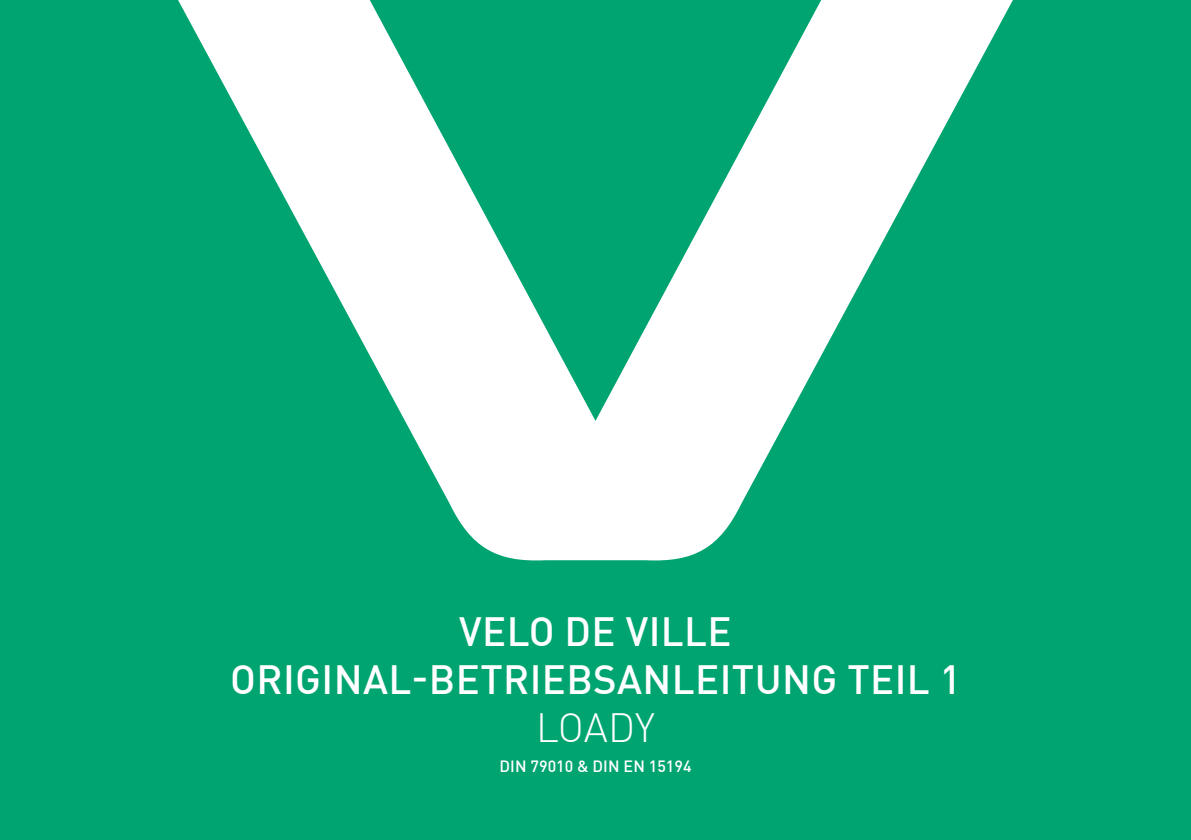
<style>
.page{position:relative;width:1191px;height:840px;background:#fff}
.page>*{position:absolute;margin:0;border:0;box-sizing:border-box;transform-origin:0 0}
.t1{font:500 40px/48px "FFDIN Profor IIC";letter-spacing:.01em;color:#fff;text-align:center}
.t2{font:300 40px "FFDIN Profor IIC";color:#fff}
.t3{font:500 16px "FFDIN Profor IIC";color:#fff}
</style>
<div class="page">
<div style="left:0;top:0;width:1191px;height:839px;background:#00a470"></div>
<svg style="left:178px;top:0;width:835px;height:561px"></svg>
<p class="t1" style="left:230px;top:604px;width:732px">VELO DE VILLE<br>ORIGINAL-BETRIEBSANLEITUNG TEIL 1</p>
<p class="t2" style="left:536px;top:696px;width:120px">LOADY</p>
<p class="t3" style="left:499px;top:753px;width:194px">DIN 79010 &amp; DIN EN 15194</p>
</div>
